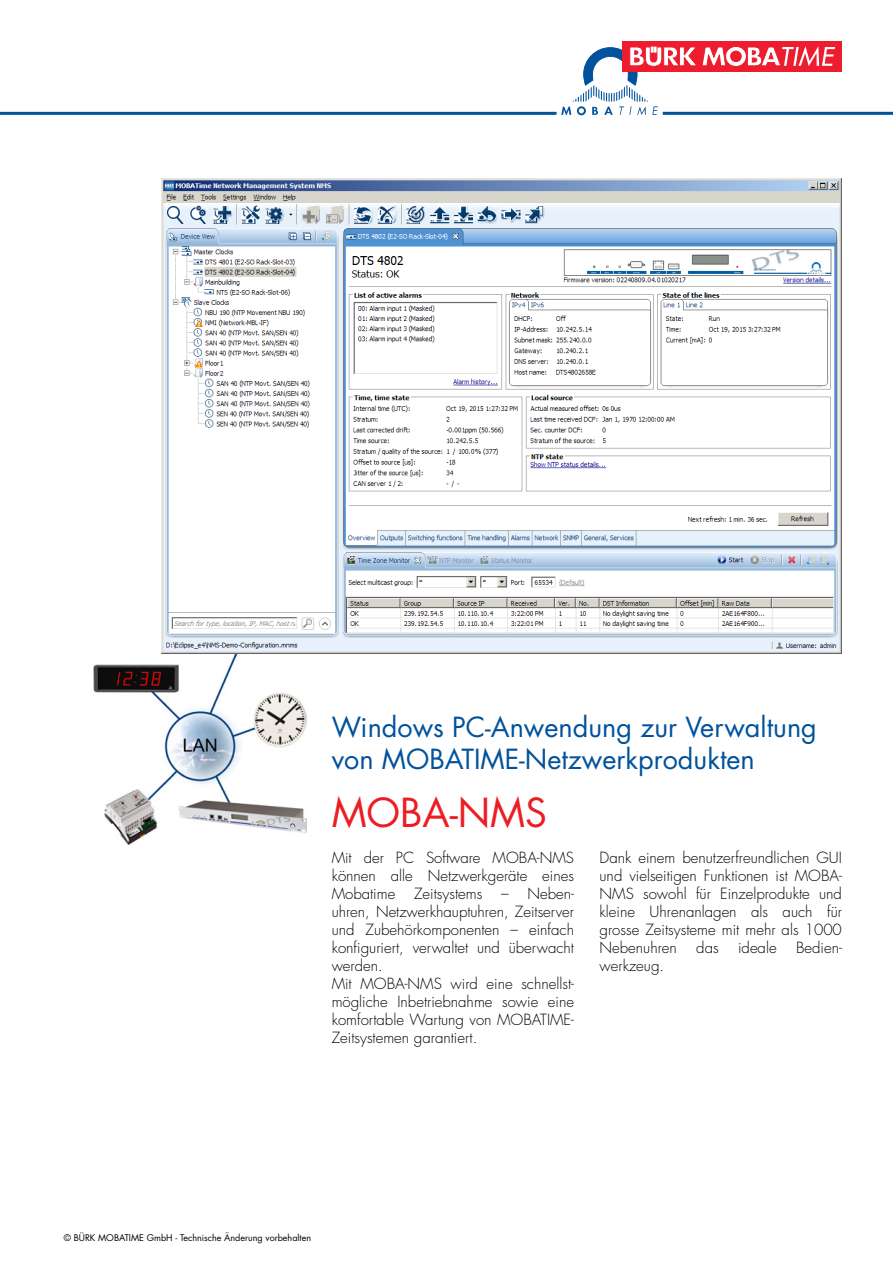
<style>
.page{position:relative;width:893px;height:1263px;background:#fff}
.page>*{position:absolute;margin:0;border:0;box-sizing:border-box;transform-origin:0 0}
.t1{font:39px "Futura Std";color:#ed1d24}
.t2{font:27px/32.4px "Futura Std";color:#00529c}
.t3{font:300 15px/18px "Futura Std";color:#000;text-align:justify}
.t4{font:9px "Futura Std";color:#000}
</style>
<div class="page">
<div style="left:622px;top:41px;width:220px;height:31px;background:#ed1c2e"></div>
<svg style="left:561px;top:46px;width:274px;height:69px"></svg>
<hr style="left:663px;top:112px;width:230px;height:3px;background:#00529c">
<hr style="left:0;top:112px;width:556px;height:3px;background:#00529c">
<img style="left:94px;top:564px;width:212px;height:280px">
<img style="left:162px;top:179px;width:680px;height:474px">
<h2 class="t2" style="left:332px;top:711px;width:487px">Windows PC-Anwendung zur Verwaltung von MOBATIME-Netzwerkprodukten</h2>
<h1 class="t1" style="left:332px;top:788px;width:217px">MOBA-NMS</h1>
<p class="t3" style="left:332px;top:849px;width:244px">Mit der PC Software MOBA-NMS können alle Netzwerkgeräte eines Mobatime</p>
<p class="t3" style="left:332px;top:885px;width:244px;text-align:left;text-indent:170px">– Neben&shy;uhren, Netzwerkhauptuhren, Zeitserver und Zubehörkomponenten – einfach konfiguriert, verwaltet und überwacht werden.<br>Mit MOBA-NMS wird eine schnellst&shy;mögliche Inbetriebnahme sowie eine komfortable Wartung von MOBATIME-<br>Zeitsystemen garantiert.</p>
<p class="t3" style="left:414px;top:885px;width:70px">Zeitsystems</p>
<p class="t3" style="left:600px;top:849px;width:244px">Dank einem benutzerfreundlichen GUI und vielseitigen Funktionen ist MOBA-NMS sowohl für Einzelprodukte und kleine Uhrenanlagen als auch für grosse Zeitsysteme mit mehr als 1000<br>Nebenuhren</p>
<p class="t3" style="left:696px;top:939px;width:24px">das</p>
<p class="t3" style="left:738px;top:939px;width:40px">ideale</p>
<p class="t3" style="left:796px;top:939px;width:47px">Bedien-</p>
<p class="t3" style="left:600px;top:957px;width:66px">werkzeug.</p>
<p class="t4" style="left:64px;top:1231px;width:249px">© BÜRK MOBATIME GmbH - Technische Änderung vorbehalten</p>
</div>
